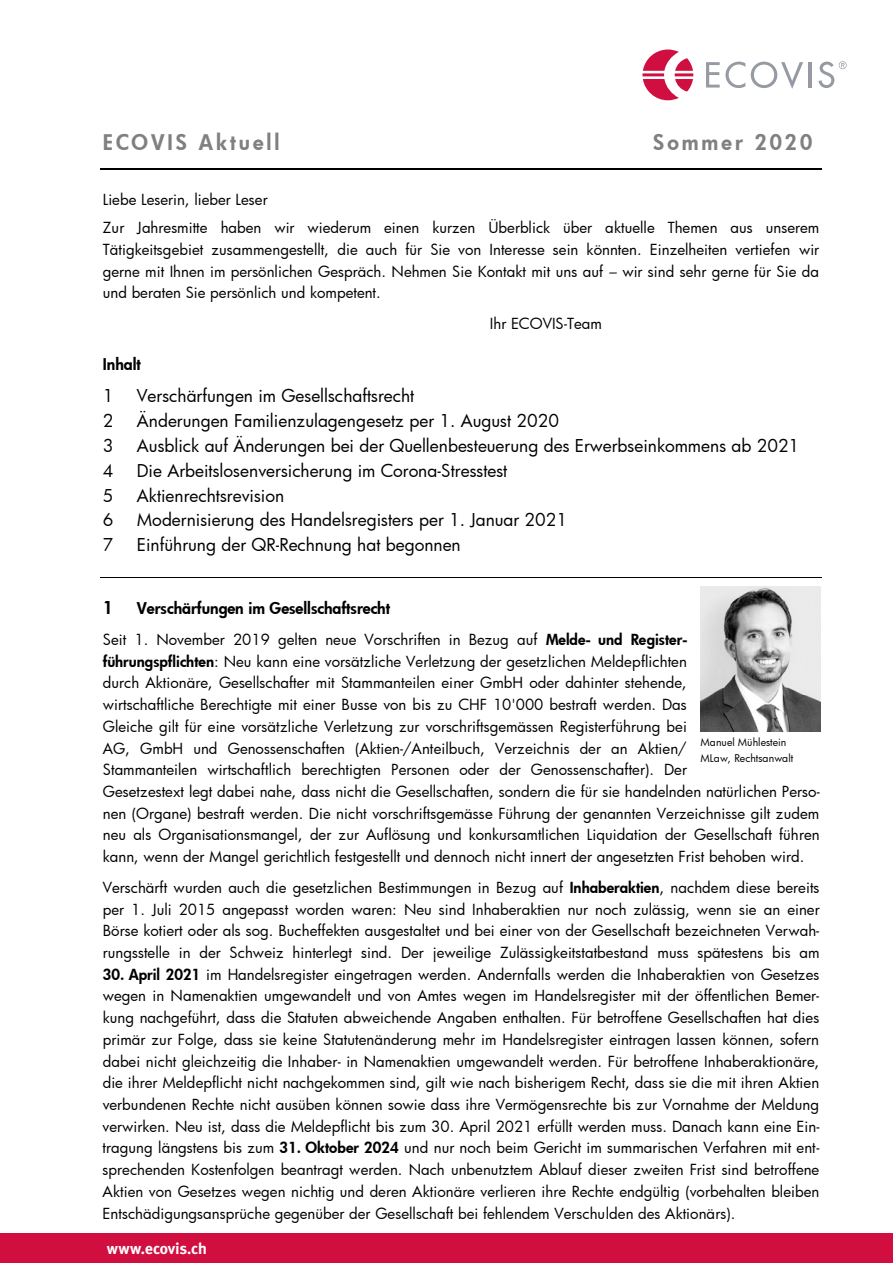
<style>
.page{position:relative;width:893px;height:1263px;background:#fff}
.page>*{position:absolute;margin:0;border:0;box-sizing:border-box;transform-origin:0 0}
.t1{font:800 21px "Futura";letter-spacing:.14em;color:#808080}
.t2{font:17.25px "Futura";color:#000}
.t3{font:800 17.25px "Futura";color:#000}
.t4{font:800 15.9px "Futura";color:#000}
.t5{font:700 15.75px "Meta";letter-spacing:.005em;color:#fff}
.t6{font:15px/21.8px "Futura";color:#000;text-align:justify}
.t7{font:10.5px/15.1px "Futura";color:#000}
.s1{font-weight:800}
</style>
<div class="page">
<hr style="left:101px;top:168px;width:721px;height:1px;background:#000">
<hr style="left:101px;top:577px;width:721px;height:1px;background:#000">
<img style="left:700px;top:587px;width:121px;height:145px">
<svg style="left:706px;top:62px;width:39px;height:26px"></svg>
<svg style="left:751px;top:62px;width:52px;height:27px"></svg>
<hr style="left:808px;top:62px;width:4px;height:26px;background:#969aa3">
<svg style="left:818px;top:61px;width:29px;height:27px"></svg>
<svg style="left:642px;top:50px;width:51px;height:50px"></svg>
<div style="left:0;top:1234px;width:893px;height:29px;background:#d10e40"></div>
<h1 class="t1" style="left:103px;top:128px;width:178px">ECOVIS Aktuell</h1>
<h1 class="t1" style="left:653px;top:128px;width:161px">Sommer 2020</h1>
<p class="t6" style="left:103px;top:184px;width:718px;line-height:28.8px">Liebe Leserin, lieber Leser<br>Zur Jahresmitte haben wir wiederum einen kurzen Überblick über aktuelle Themen aus unserem</p>
<p class="t6" style="left:103px;top:238px;width:718px">Tätigkeitsgebiet zusammengestellt, die auch für Sie von Interesse sein könnten. Einzelheiten vertiefen wir gerne mit Ihnen im persönlichen Gespräch. Nehmen Sie Kontakt mit uns auf – wir sind sehr gerne für Sie da und beraten Sie persönlich und kompetent.</p>
<p class="t6" style="left:490px;top:312px;width:114px">Ihr ECOVIS-Team</p>
<p class="t4" style="left:103px;top:354px;width:40px">Inhalt</p>
<p class="t2" style="left:103px;top:384px;width:12px">1</p>
<p class="t2" style="left:137px;top:384px;width:279px">Verschärfungen im Gesellschaftsrecht</p>
<p class="t2" style="left:103px;top:409px;width:12px">2</p>
<p class="t2" style="left:137px;top:409px;width:424px">Änderungen Familienzulagengesetz per 1. August 2020</p>
<p class="t2" style="left:103px;top:434px;width:12px">3</p>
<p class="t2" style="left:137px;top:434px;width:664px">Ausblick auf Änderungen bei der Quellenbesteuerung des Erwerbseinkommens ab 2021</p>
<p class="t2" style="left:103px;top:459px;width:12px">4</p>
<p class="t2" style="left:137px;top:459px;width:372px">Die Arbeitslosenversicherung im Corona-Stresstest</p>
<p class="t2" style="left:103px;top:484px;width:12px">5</p>
<p class="t2" style="left:137px;top:484px;width:149px">Aktienrechtsrevision</p>
<p class="t2" style="left:103px;top:508px;width:12px">6</p>
<p class="t2" style="left:137px;top:508px;width:432px">Modernisierung des Handelsregisters per 1. Januar 2021</p>
<p class="t2" style="left:103px;top:533px;width:12px">7</p>
<p class="t2" style="left:137px;top:533px;width:325px">Einführung der QR-Rechnung hat begonnen</p>
<p class="t3" style="left:103px;top:596px;width:11px">1</p>
<p class="t4" style="left:137px;top:597px;width:255px">Verschärfungen im Gesellschaftsrecht</p>
<p class="t6" style="left:103px;top:628px;width:719px;text-align:left">Seit 1. November 2019 gelten neue Vorschriften in Bezug auf <span class="s1">Melde- und Register-<br>führungspflichten</span>: Neu kann eine vorsätzliche Verletzung der gesetzlichen Meldepflichten<br>durch Aktionäre, Gesellschafter mit Stammanteilen einer GmbH oder dahinter stehende,<br>wirtschaftliche Berechtigte mit einer Busse von bis zu CHF 10'000 bestraft werden. Das<br>Gleiche gilt für eine vorsätzliche Verletzung zur vorschriftsgemässen Registerführung bei<br>AG, GmbH und Genossenschaften (Aktien-/Anteilbuch, Verzeichnis der an Aktien/<br>Stammanteilen wirtschaftlich berechtigten Personen oder der Genossenschafter). Der<br>Gesetzestext legt dabei nahe, dass nicht die Gesellschaften, sondern die für sie handelnden natürlichen Perso&shy;nen (Organe) bestraft werden. Die nicht vorschriftsgemässe Führung der genannten Verzeichnisse gilt zudem neu als Organisationsmangel, der zur Auflösung und konkursamtlichen Liquidation der Gesellschaft führen kann, wenn der Mangel gerichtlich festgestellt und dennoch nicht innert der angesetzten Frist behoben wird.</p>
<p class="t6" style="left:103px;top:876px;width:718px">Verschärft wurden auch die gesetzlichen Bestimmungen in Bezug auf <span class="s1">Inhaberaktien</span>, nachdem diese bereits per 1. Juli 2015 angepasst worden waren: Neu sind Inhaberaktien nur noch zulässig, wenn sie an einer Börse kotiert oder als sog. Bucheffekten ausgestaltet und bei einer von der Gesellschaft bezeichneten Verwah&shy;rungsstelle in der Schweiz hinterlegt sind. Der jeweilige Zulässigkeitstatbestand muss spätestens bis am</p>
<p class="t6" style="left:103px;top:963px;width:718px"><span class="s1">30. April 2021</span> im Handelsregister eingetragen werden. Andernfalls werden die Inhaberaktien von Gesetzes wegen in Namenaktien umgewandelt und von Amtes wegen im Handelsregister mit der öffentlichen Bemer&shy;kung nachgeführt, dass die Statuten abweichende Angaben enthalten. Für betroffene Gesellschaften hat dies primär zur Folge, dass sie keine Statutenänderung mehr im Handelsregister eintragen lassen können, sofern dabei nicht gleichzeitig die Inhaber- in Namenaktien umgewandelt werden. Für betroffene Inhaberaktionäre, die ihrer Meldepflicht nicht nachgekommen sind, gilt wie nach bisherigem Recht, dass sie die mit ihren Aktien verbundenen Rechte nicht ausüben können sowie dass ihre Vermögensrechte bis zur Vornahme der Meldung verwirken. Neu ist, dass die Meldepflicht bis zum 30. April 2021 erfüllt werden muss. Danach kann eine Ein&shy;tragung längstens bis zum <span class="s1">31. Oktober 2024</span> und nur noch beim Gericht im summarischen Verfahren mit ent&shy;sprechenden Kostenfolgen beantragt werden. Nach unbenutztem Ablauf dieser zweiten Frist sind betroffene Aktien von Gesetzes wegen nichtig und deren Aktionäre verlieren ihre Rechte endgültig (vorbehalten bleiben Entschädigungsansprüche gegenüber der Gesellschaft bei fehlendem Verschulden des Aktionärs).</p>
<p class="t7" style="left:701px;top:735px;width:94px">Manuel Mühlestein<br>MLaw, Rechtsanwalt</p>
<p class="t5" style="left:107px;top:1235px;width:102px">www.ecovis.ch</p>
</div>
